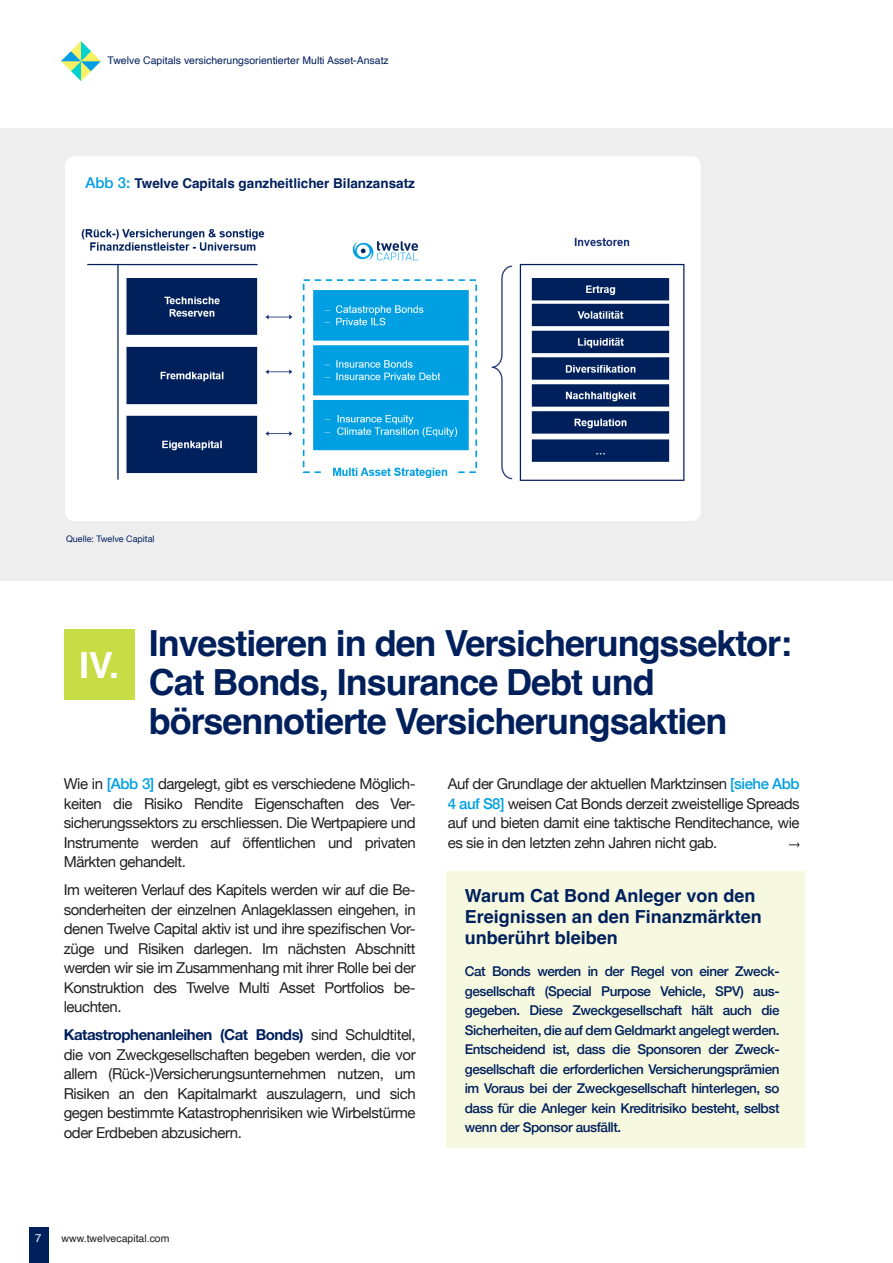
<style>
.page{position:relative;width:893px;height:1263px;background:#fff}
.page>*{position:absolute;margin:0;border:0;box-sizing:border-box;transform-origin:0 0}
.t1{font:700 36px/39px "Helvetica";letter-spacing:-.03em;color:#00205c}
.t2{font:700 36px "Helvetica";color:#fff}
.t3{font:700 18px/21px "Helvetica";color:#00205c}
.t4{font:15px/19.5px "Helvetica Neue";letter-spacing:-.03em;color:#231f20;text-align:justify}
.t5{font:500 13.5px/19.5px "Helvetica Neue";letter-spacing:-.03em;color:#00205c;text-align:justify}
.t6{font:700 13.5px "Helvetica";color:#00205c}
.t7{font:11.25px "Helvetica";color:#fff}
.t8{font:10.5px "Helvetica";color:#00205c}
.t9{font:10.5px "Helvetica";color:#231f20}
.t10{font:9px "Helvetica Neue";color:#00205c}
.s1{font-family:"Helvetica Neue";font-weight:500;font-size:15px;color:#009fe3}
.s2{font-weight:500;color:#009fe3}
.s3{font-weight:700;color:#00205c}
</style>
<div class="page">
<div style="left:29px;top:1227px;width:19px;height:36px;background:#00205c"></div>
<img style="left:62px;top:41px;width:39px;height:39px">
<div style="left:64px;top:629px;width:70px;height:71px;background:#c8dc46"></div>
<div style="left:0;top:128px;width:893px;height:452px;background:#eee"></div>
<div style="left:65px;top:156px;width:636px;height:365px;background:#fff;border-radius:9px"></div>
<img style="left:81px;top:229px;width:604px;height:252px">
<svg style="left:789px;top:842px;width:11px;height:6px"></svg>
<div style="left:446px;top:872px;width:359px;height:276px;background:#f6f9e0"></div>
<p class="t8" style="left:108px;top:52px;width:283px">Twelve Capitals versicherungsorientierter Multi Asset-Ansatz</p>
<p class="t6" style="left:85px;top:174px;width:331px"><span class="s1">Abb 3:</span> Twelve Capitals ganzheitlicher Bilanzansatz</p>
<p class="t10" style="left:66px;top:532px;width:90px">Quelle: Twelve Capital</p>
<p class="t2" style="left:79px;top:643px;width:41px">IV.</p>
<p class="t1" style="left:149px;top:628px;width:645px">Investieren in den Versicherungssektor:<br>Cat Bonds, Insurance Debt und börsennotierte Versicherungsaktien</p>
<p class="t4" style="left:64px;top:775px;width:353px">Wie in <span class="s2">[Abb 3]</span> dargelegt, gibt es verschiedene Möglich&shy;keiten die Risiko Rendite Eigenschaften des Ver&shy;sicherungssektors zu erschliessen. Die Wertpapiere und Instrumente werden auf öffentlichen und privaten Märkten gehandelt.</p>
<p class="t4" style="left:64px;top:881px;width:353px">Im weiteren Verlauf des Kapitels werden wir auf die Be&shy;sonderheiten der einzelnen Anlageklassen eingehen, in denen Twelve Capital aktiv ist und ihre spezifischen Vor&shy;züge und Risiken darlegen. Im nächsten Abschnitt werden wir sie im Zusammenhang mit ihrer Rolle bei der Konstruktion des Twelve Multi Asset Portfolios be&shy;leuchten.</p>
<p class="t4" style="left:64px;top:1026px;width:353px"><span class="s3">Katastrophenanleihen (Cat Bonds)</span> sind Schuldtitel, die von Zweckgesellschaften begeben werden, die vor allem (Rück-)Versicherungsunternehmen nutzen, um Risiken an den Kapitalmarkt auszulagern, und sich gegen bestimmte Katastrophenrisiken wie Wirbelstürme oder Erdbeben abzusichern.</p>
<p class="t4" style="left:448px;top:775px;width:353px">Auf der Grundlage der aktuellen Marktzinsen <span class="s2">[siehe Abb 4 auf S8]</span> weisen Cat Bonds derzeit zweistellige Spreads auf und bieten damit eine taktische Renditechance, wie es sie in den letzten zehn Jahren nicht gab.</p>
<p class="t3" style="left:465px;top:887px;width:299px">Warum Cat Bond Anleger von den<br>Ereignissen an den Finanzmärkten unberührt bleiben</p>
<p class="t5" style="left:465px;top:961px;width:316px">Cat Bonds werden in der Regel von einer Zweck&shy;gesellschaft (Special Purpose Vehicle, SPV) aus&shy;gegeben. Diese Zweckgesellschaft hält auch die Sicherheiten, die auf dem Geldmarkt angelegt werden.<br>Entscheidend ist, dass die Sponsoren der Zweck&shy;gesellschaft die erforderlichen Versicherungsprämien im Voraus bei der Zweckgesellschaft hinterlegen, so dass für die Anleger kein Kreditrisiko besteht, selbst wenn der Sponsor ausfällt.</p>
<p class="t7" style="left:35px;top:1229px;width:8px">7</p>
<p class="t9" style="left:62px;top:1230px;width:109px">www.twelvecapital.com</p>
</div>
